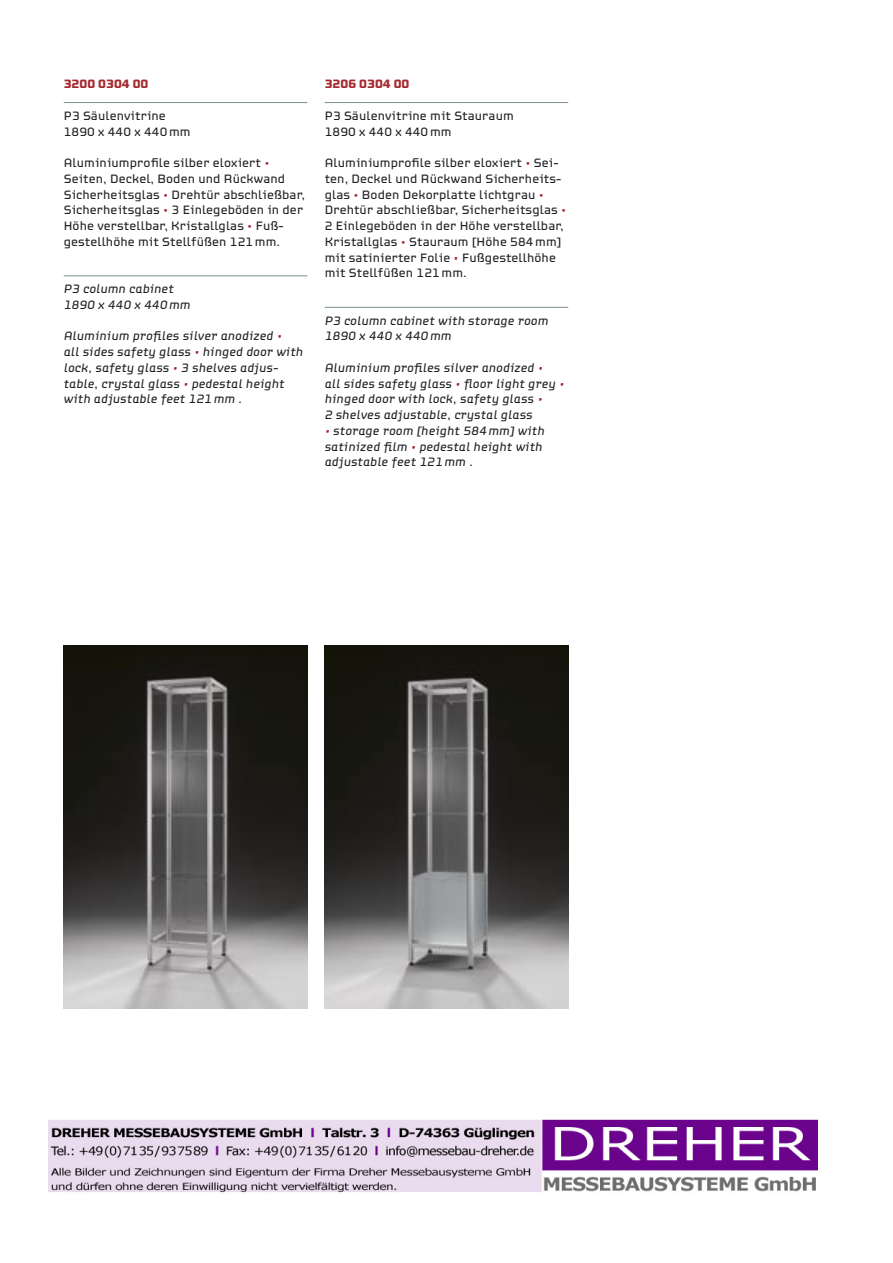
<style>
.page{position:relative;width:893px;height:1263px;background:#fff}
.page>*{position:absolute;margin:0;border:0;box-sizing:border-box;transform-origin:0 0}
.Verkürzter_Text{font:italic 12px/15.8px "Bs Mandrax";letter-spacing:.01em;color:#212125}
.Grüne_Linie_GERADE{font:12px/15.8px "Bs Mandrax";letter-spacing:.01em;color:#212125}
.Verkürzter_Text-2{font:12px/15.8px "Bs Mandrax";letter-spacing:.01em;color:#212125}
.Grüne_Linie_KURSIV{font:italic 12px "Bs Mandrax";letter-spacing:.01em;color:#212125}
.Absatzformat_1{font:italic 12px "Bs Mandrax";letter-spacing:.01em;color:#212125}
.Rote_Artikelnummer{font:700 12px "Bs Mandrax";color:#a42a30}
.Absatzformat_1-2{font:12px "Bs Mandrax";letter-spacing:.01em;color:#212125}
.s1{color:#a42a30}
</style>
<div class="page">
<img style="left:64px;top:646px;width:243px;height:362px">
<img style="left:325px;top:646px;width:243px;height:362px">
<hr style="left:64px;top:102px;width:243px;height:1px;background:#7a9283">
<hr style="left:64px;top:275px;width:243px;height:1px;background:#7a9283">
<hr style="left:325px;top:102px;width:243px;height:1px;background:#7a9283">
<hr style="left:325px;top:307px;width:243px;height:1px;background:#7a9283">
<img style="left:48px;top:1119px;width:770px;height:74px">
<p class="Rote_Artikelnummer" style="left:64px;top:78px;width:86px">3200 0304 00</p>
<p class="Grüne_Linie_GERADE" style="left:64px;top:108px;width:104px">P3 Säulenvitrine</p>
<p class="Absatzformat_1-2" style="left:64px;top:125px;width:128px">1890 x 440 x 440 mm</p>
<p class="Verkürzter_Text-2" style="left:64px;top:155px;width:243px">Aluminiumprofile silber eloxiert <span class="s1">· </span>Seiten, Deckel, Boden und Rückwand Sicherheitsglas <span class="s1">·</span> Drehtür abschließbar, Sicherheitsglas <span class="s1">·</span> 3 Einlegeböden in der Höhe verstellbar, Kristallglas <span class="s1">·</span> Fuß-</p>
<p class="Verkürzter_Text-2" style="left:64px;top:234px;width:218px">gestellhöhe mit Stellfüßen 121 mm.</p>
<p class="Grüne_Linie_KURSIV" style="left:64px;top:282px;width:111px">P3 column cabinet</p>
<p class="Absatzformat_1" style="left:64px;top:298px;width:128px">1890 x 440 x 440 mm</p>
<p class="Verkürzter_Text" style="left:64px;top:328px;width:220px">Aluminium profiles silver anodized <span class="s1">·</span></p>
<p class="Verkürzter_Text" style="left:64px;top:344px;width:241px">all sides safety glass <span class="s1">·</span> hinged door with lock, safety glass <span class="s1">·</span> 3 shelves adjus-</p>
<p class="Verkürzter_Text" style="left:64px;top:376px;width:222px">table, crystal glass <span class="s1">·</span> pedestal height with adjustable feet 121mm .</p>
<p class="Rote_Artikelnummer" style="left:325px;top:78px;width:86px">3206 0304 00</p>
<p class="Grüne_Linie_GERADE" style="left:325px;top:108px;width:190px">P3 Säulenvitrine mit Stauraum<br>1890 x 440 x 440 mm</p>
<p class="Grüne_Linie_GERADE" style="left:325px;top:155px;width:243px">Aluminiumprofile silber eloxiert <span class="s1">·</span> Sei&shy;ten, Deckel und Rückwand Sicherheits&shy;glas <span class="s1">·</span> Boden Dekorplatte lichtgrau <span class="s1">· </span>Drehtür abschließbar, Sicherheitsglas <span class="s1">· </span>2 Einlegeböden in der Höhe verstellbar, Kristallglas <span class="s1">·</span> Stauraum [Höhe 584 mm] mit satinierter Folie <span class="s1">·</span> Fußgestellhöhe mit Stellfüßen 121 mm.</p>
<p class="Grüne_Linie_KURSIV" style="left:325px;top:314px;width:225px">P3 column cabinet with storage room</p>
<p class="Absatzformat_1" style="left:325px;top:330px;width:128px">1890 x 440 x 440 mm</p>
<p class="Verkürzter_Text" style="left:325px;top:360px;width:220px">Aluminium profiles silver anodized <span class="s1">·</span></p>
<p class="Verkürzter_Text" style="left:325px;top:376px;width:241px">all sides safety glass <span class="s1">·</span> floor light grey <span class="s1">·</span></p>
<p class="Verkürzter_Text" style="left:325px;top:391px;width:219px">hinged door with lock, safety glass <span class="s1">·</span></p>
<p class="Verkürzter_Text" style="left:325px;top:407px;width:209px">2 shelves adjustable, crystal glass</p>
<p class="Verkürzter_Text" style="left:325px;top:423px;width:221px"><span class="s1">·</span> storage room [height 584mm] with satinized film <span class="s1">·</span> pedestal height with adjustable feet 121 mm .</p>
</div>
